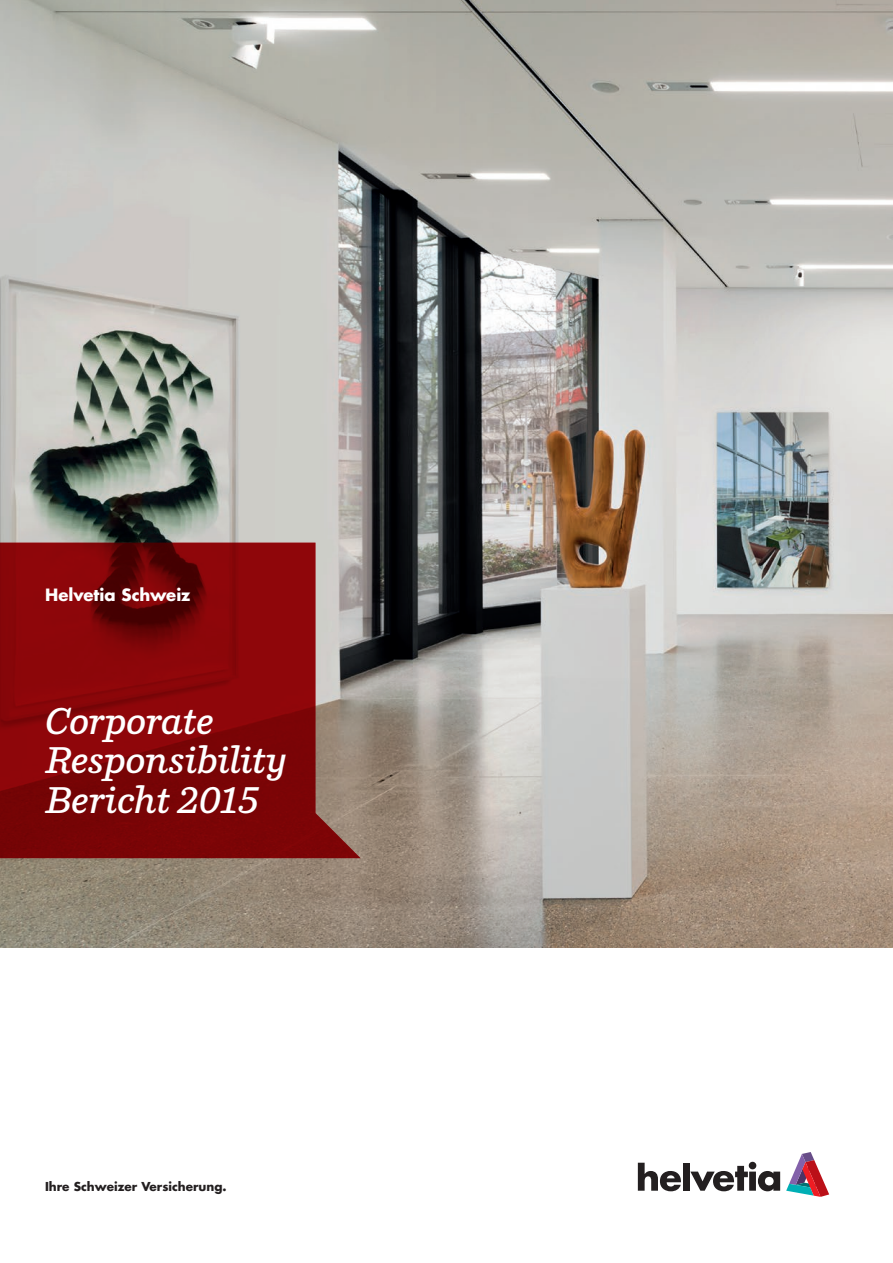
<style>
.page{position:relative;width:893px;height:1263px;background:#fff}
.page>*{position:absolute;margin:0;border:0;box-sizing:border-box;transform-origin:0 0}
.t1{font:italic 600 36.75px/39.8px "Parry Pro";letter-spacing:-.015em;color:#fff}
.t2{font:700 16.5px "Futura Std";color:#fff}
.t3{font:700 12px "Futura Std";color:#231f20}
</style>
<div class="page">
<img style="left:0;top:0;width:893px;height:947px">
<svg style="left:638px;top:1163px;width:43px;height:28px"></svg>
<div style="left:683px;top:1163px;width:7px;height:28px;background:#231f20"></div>
<svg style="left:690px;top:1162px;width:90px;height:29px"></svg>
<svg style="left:786px;top:1152px;width:43px;height:45px"></svg>
<svg style="left:0;top:543px;width:361px;height:315px;fill:#8c0609"></svg>
<p class="t2" style="left:45px;top:584px;width:147px">Helvetia Schweiz</p>
<p class="t1" style="left:45px;top:701px;width:243px">Corporate<br>Responsibility<br>Bericht 2015</p>
<p class="t3" style="left:45px;top:1178px;width:183px">Ihre Schweizer Versicherung.</p>
</div>
